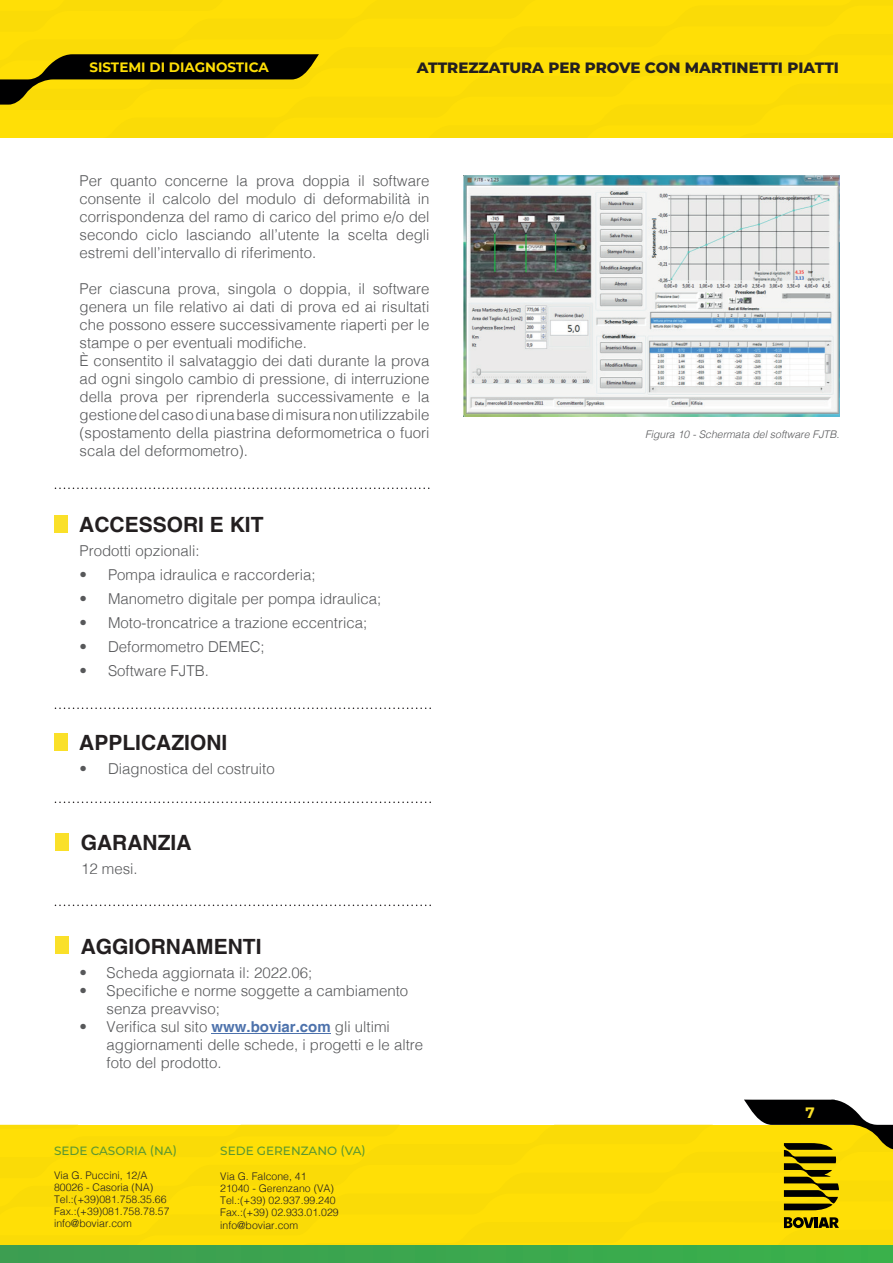
<style>
.page{position:relative;width:893px;height:1263px;background:#fff}
.page>*{position:absolute;margin:0;border:0;box-sizing:border-box;transform-origin:0 0}
.t1{font:700 21px "Helvetica";color:#231f20}
.t2{font:300 15px/18px "Helvetica";color:#57585a}
.t3{font:800 15px "Montserrat";color:#231f20}
.t4{font:700 15px "Montserrat";color:#fae029}
.t5{font:700 13.5px "Montserrat";color:#ffdf06}
.t6{font:500 12px "Montserrat";color:#5c9731}
.t7{font:300 10.5px/12px "Helvetica";color:#231f20}
.t8{font:italic 300 10.5px "Helvetica";color:#57585a}
.s1{font-weight:700;color:#4d72ac}
</style>
<div class="page">
<div style="left:0;top:0;width:893px;height:138px;background:#ffdf06"></div>
<svg style="left:0;top:54px;width:319px;height:51px"></svg>
<div style="left:0;top:1125px;width:713px;height:6px;background:#fbdb07"></div>
<div style="left:0;top:1131px;width:893px;height:115px;background:#ffdf06"></div>
<img style="left:0;top:1246px;width:893px;height:17px">
<svg style="left:784px;top:1217px;width:55px;height:11px"></svg>
<svg style="left:744px;top:1099px;width:149px;height:111px;background:#b4a018"></svg>
<svg style="left:55px;top:801px;width:376px;height:2px"></svg>
<svg style="left:55px;top:487px;width:374px;height:2px"></svg>
<svg style="left:55px;top:707px;width:376px;height:2px"></svg>
<svg style="left:55px;top:904px;width:376px;height:2px"></svg>
<div style="left:54px;top:515px;width:14px;height:17px;background:#fae029"></div>
<div style="left:54px;top:733px;width:14px;height:17px;background:#fae029"></div>
<hr style="left:212px;top:1033px;width:119px;height:1px;background:#4d72ac">
<div style="left:55px;top:833px;width:14px;height:17px;background:#fae029"></div>
<div style="left:55px;top:936px;width:14px;height:18px;background:#fae029"></div>
<img style="left:463px;top:175px;width:376px;height:241px">
<p class="t5" style="left:89px;top:57px;width:181px">SISTEMI DI DIAGNOSTICA</p>
<p class="t3" style="left:417px;top:56px;width:424px">ATTREZZATURA PER PROVE CON MARTINETTI PIATTI</p>
<p class="t2" style="left:80px;top:170px;width:351px;text-align:justify">Per quanto concerne la prova doppia il software consente il calcolo del modulo di deformabilità in corrispondenza del ramo di carico del primo e/o del secondo ciclo lasciando all’utente la scelta degli estremi dell’intervallo di riferimento.</p>
<p class="t2" style="left:80px;top:278px;width:351px">Per ciascuna prova, singola o doppia, il software genera un file relativo ai dati di prova ed ai risultati che possono essere successivamente riaperti per le stampe o per eventuali modifiche.<br>È consentito il salvataggio dei dati durante la prova ad ogni singolo cambio di pressione, di interruzione della prova per riprenderla successivamente e la gestione del caso di una base di misura non utilizzabile (spostamento della piastrina deformometrica o fuori scala del deformometro).</p>
<h1 class="t1" style="left:79px;top:512px;width:186px">ACCESSORI E KIT</h1>
<p class="t2" style="left:80px;top:541px;width:122px">Prodotti opzionali:</p>
<p class="t2" style="left:80px;top:565px;width:238px">• Pompa idraulica e raccorderia;</p>
<p class="t2" style="left:80px;top:589px;width:303px">• Manometro digitale per pompa idraulica;</p>
<p class="t2" style="left:80px;top:613px;width:289px">• Moto-troncatrice a trazione eccentrica;</p>
<p class="t2" style="left:80px;top:637px;width:187px">• Deformometro DEMEC;</p>
<p class="t2" style="left:80px;top:661px;width:131px">• Software FJTB.</p>
<h1 class="t1" style="left:79px;top:730px;width:150px">APPLICAZIONI</h1>
<p class="t2" style="left:80px;top:759px;width:197px">• Diagnostica del costruito</p>
<h1 class="t1" style="left:81px;top:830px;width:112px">GARANZIA</h1>
<p class="t2" style="left:81px;top:859px;width:58px">12 mesi.</p>
<h1 class="t1" style="left:81px;top:933px;width:182px">AGGIORNAMENTI</h1>
<p class="t2" style="left:80px;top:962px;width:234px">• Scheda aggiornata il: 2022.06;</p>
<p class="t2" style="left:107px;top:980px;width:303px;text-indent:-27px">• Specifiche e norme soggette a cambiamento senza preavviso;</p>
<p class="t2" style="left:107px;top:1016px;width:318px;text-indent:-27px">• Verifica sul sito <span class="s1">www.boviar.com</span> gli ultimi aggiornamenti delle schede, i progetti e le altre foto del prodotto.</p>
<p class="t6" style="left:54px;top:1142px;width:125px">SEDE CASORIA (NA)</p>
<p class="t7" style="left:54px;top:1169px;width:117px">Via G. Puccini, 12/A<br>80026 - Casoria (NA)<br>Tel.:(+39)081.758.35.66<br>Fax.:(+39)081.758.78.57 info@boviar.com</p>
<p class="t6" style="left:220px;top:1142px;width:147px">SEDE GERENZANO (VA)</p>
<p class="t7" style="left:220px;top:1169px;width:120px">Via G. Falcone, 41<br>21040 - Gerenzano (VA)<br>Tel.:(+39) 02.937.99.240<br>Fax.:(+39) 02.933.01.029</p>
<p class="t7" style="left:220px;top:1218px;width:79px">info@boviar.com</p>
<p class="t8" style="left:645px;top:425px;width:196px">Figura 10 - Schermata del software FJTB.</p>
<p class="t4" style="left:805px;top:1102px;width:11px">7</p>
</div>
